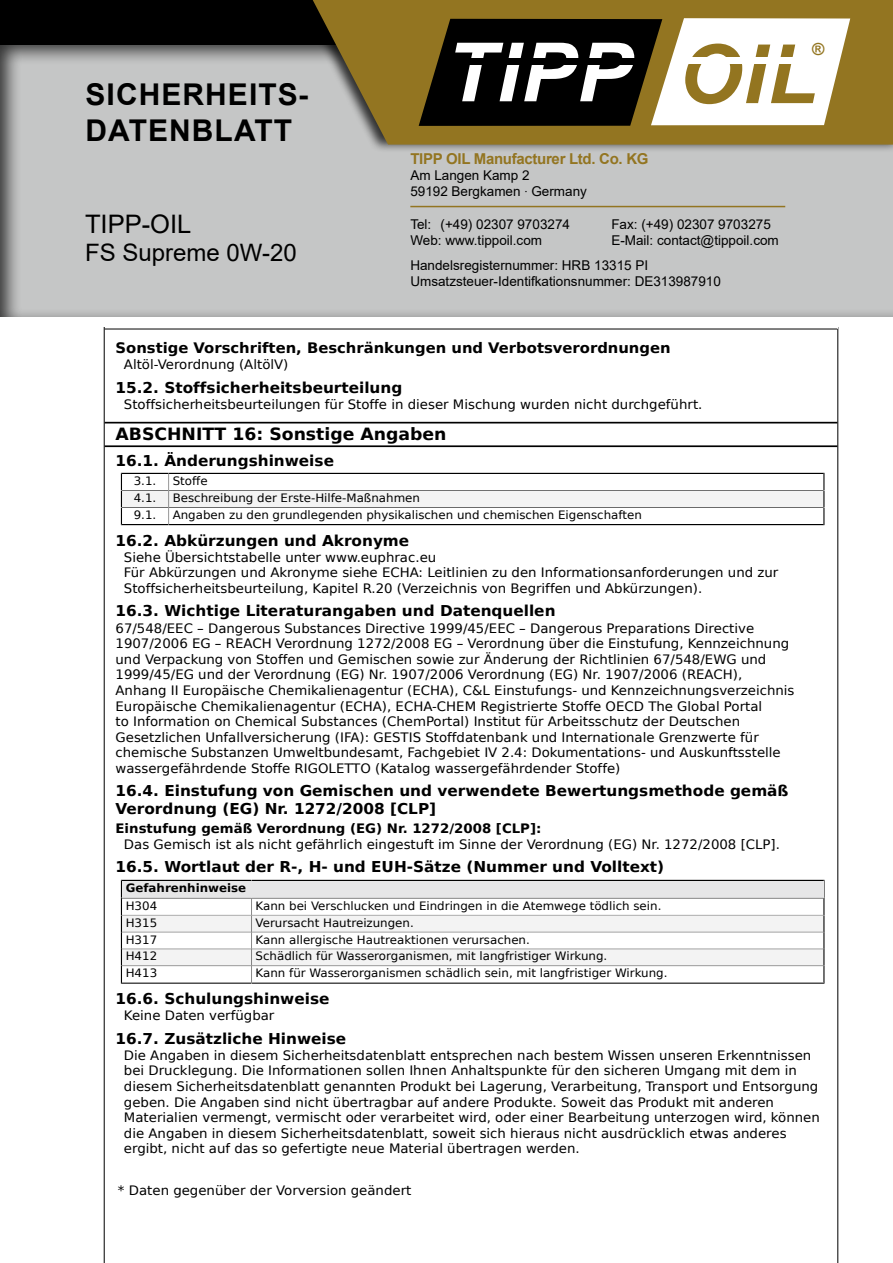
<style>
.page{position:relative;width:893px;height:1263px;background:#fff}
.page>*{position:absolute;margin:0;border:0;box-sizing:border-box;transform-origin:0 0}
.t1{font:italic 700 81.75px "Arial";letter-spacing:.015em;color:#fff}
.t2{font:700 30px/36px "Arial";letter-spacing:.035em;color:#000}
.t3{font:25.5px "Arial";color:#000}
.t4{font:24px "Arial";color:#000}
.t5{font:700 16.8px "DejaVu Sans";color:#000}
.t6{font:700 16.65px "Arial";color:#937520}
.t7{font:700 15px/17.9px "DejaVu Sans";color:#000}
.t8{font:700 15px "Arial";letter-spacing:-.02em;color:#937521}
.t9{font:700 14.4px "DejaVu Sans";color:#000}
.t10{font:13.5px/16.2px "Arial";color:#000}
.t11{font:13.05px/15.6px "DejaVu Sans";color:#000}
.t12{font:11.55px "DejaVu Sans";color:#000}
.t13{font:700 11.55px/17.5px "DejaVu Sans";color:#000}
.s1{font-weight:400}
.s2{color:#937520}
.s3{font-family:"Helvetica Neue LT Std";font-weight:100;font-stretch:condensed}
.s4{font-weight:700}
</style>
<div class="page">
<div style="left:0;top:43px;width:893px;height:276px;background:#000;opacity:.75"></div>
<div style="left:0;top:0;width:893px;height:45px;background:#000"></div>
<div style="left:292px;top:0;width:601px;height:153px;background:#000;opacity:.75"></div>
<svg style="left:308px;top:0;width:585px;height:145px;background:#937a34"></svg>
<svg style="left:419px;top:18px;width:431px;height:108px"></svg>
<div style="left:445px;top:43px;width:184px;height:76px;background:#000"></div>
<div style="left:469px;top:58px;width:170px;height:6px;background:#000"></div>
<div style="left:685px;top:58px;width:109px;height:6px;background:#fff"></div>
<hr style="left:410px;top:206px;width:375px;height:1px;background:#937521">
<hr style="left:837px;top:327px;width:1px;height:936px;background:#000">
<hr style="left:104px;top:327px;width:1px;height:936px;background:#000">
<hr style="left:105px;top:329px;width:732px;height:1px;background:#000">
<hr style="left:105px;top:422px;width:732px;height:1px;background:#000">
<hr style="left:105px;top:445px;width:732px;height:2px;background:#000">
<svg style="left:121px;top:473px;width:704px;height:52px"></svg>
<svg style="left:121px;top:879px;width:704px;height:105px"></svg>
<h2 class="t2" style="left:86px;top:77px;width:224px">SICHERHEITS-<br>DATENBLATT</h2>
<p class="t3" style="left:85px;top:206px;width:108px">TIPP-OIL</p>
<p class="t4" style="left:85px;top:236px;width:213px">FS Supreme 0W-20</p>
<p class="t13" style="left:116px;top:248px;width:159px">Druckdatum: <span class="s1">01.03.2021</span></p>
<h1 class="t1" style="left:445px;top:18px;width:373px">TIPP <span class="s2">OIL</span></h1>
<p class="t6" style="left:812px;top:38px;width:14px">®</p>
<p class="t8" style="left:410px;top:148px;width:240px">TIPP OIL Manufacturer Ltd. Co. KG</p>
<p class="t10" style="left:410px;top:167px;width:178px">Am Langen Kamp 2<br>59192 Bergkamen <span class="s3">·</span> Germany</p>
<p class="t10" style="left:410px;top:216px;width:161px">Tel: (+49) 02307 9703274</p>
<p class="t10" style="left:611px;top:216px;width:161px">Fax: (+49) 02307 9703275</p>
<p class="t10" style="left:410px;top:232px;width:133px">Web: www.tippoil.com</p>
<p class="t10" style="left:410px;top:228px;width:370px;line-height:25.2px;text-indent:201px">E-Mail: contact@tippoil.com<br>Handelsregisternummer: HRB 13315 PI</p>
<p class="t10" style="left:410px;top:273px;width:312px">Umsatzsteuer-Identifkationsnummer: DE313987910</p>
<p class="t9" style="left:116px;top:336px;width:557px">Sonstige Vorschriften, Beschränkungen und Verbotsverordnungen</p>
<p class="t11" style="left:124px;top:357px;width:166px">Altöl-Verordnung (AltölV)</p>
<p class="t7" style="left:116px;top:378px;width:288px">15.2. Stoffsicherheitsbeurteilung</p>
<p class="t11" style="left:124px;top:396px;width:580px">Stoffsicherheitsbeurteilungen für Stoffe in dieser Mischung wurden nicht durchgeführt.</p>
<p class="t5" style="left:116px;top:420px;width:332px">ABSCHNITT 16: Sonstige Angaben</p>
<p class="t7" style="left:116px;top:451px;width:220px">16.1. Änderungshinweise</p>
<p class="t12" style="left:134px;top:472px;width:24px">3.1.</p>
<p class="t12" style="left:173px;top:472px;width:37px">Stoffe</p>
<p class="t12" style="left:134px;top:488px;width:24px">4.1.</p>
<p class="t12" style="left:173px;top:488px;width:249px">Beschreibung der Erste-Hilfe-Maßnahmen</p>
<p class="t12" style="left:134px;top:505px;width:24px">9.1.</p>
<p class="t12" style="left:173px;top:505px;width:471px">Angaben zu den grundlegenden physikalischen und chemischen Eigenschaften</p>
<p class="t7" style="left:116px;top:531px;width:295px">16.2. Abkürzungen und Akronyme</p>
<p class="t11" style="left:124px;top:549px;width:656px">Siehe Übersichtstabelle unter www.euphrac.eu<br>Für Abkürzungen und Akronyme siehe ECHA: Leitlinien zu den Informationsanforderungen und zur<br>Stoffsicherheitsbeurteilung, Kapitel R.20 (Verzeichnis von Begriffen und Abkürzungen).</p>
<p class="t7" style="left:116px;top:602px;width:441px">16.3. Wichtige Literaturangaben und Datenquellen</p>
<p class="t11" style="left:116px;top:620px;width:680px">67/548/EEC – Dangerous Substances Directive 1999/45/EEC – Dangerous Preparations Directive 1907/2006 EG – REACH Verordnung 1272/2008 EG – Verordnung über die Einstufung, Kennzeichnung und Verpackung von Stoffen und Gemischen sowie zur Änderung der Richtlinien 67/548/EWG und 1999/45/EG und der Verordnung (EG) Nr. 1907/2006 Verordnung (EG) Nr. 1907/2006 (REACH), Anhang II Europäische Chemikalienagentur (ECHA), C&amp;L Einstufungs- und Kennzeichnungsverzeichnis Europäische Chemikalienagentur (ECHA), ECHA-CHEM Registrierte Stoffe OECD The Global Portal<br>to Information on Chemical Substances (ChemPortal) Institut für Arbeitsschutz der Deutschen Gesetzlichen Unfallversicherung (IFA): GESTIS Stoffdatenbank und Internationale Grenzwerte für chemische Substanzen Umweltbundesamt, Fachgebiet IV 2.4: Dokumentations- und Auskunftsstelle wassergefährdende Stoffe RIGOLETTO (Katalog wassergefährdender Stoffe)</p>
<p class="t7" style="left:116px;top:781px;width:675px">16.4. Einstufung von Gemischen und verwendete Bewertungsmethode gemäß<br>Verordnung (EG) Nr. 1272/2008 [CLP]</p>
<p class="t11" style="left:124px;top:820px;width:658px;text-indent:-8px"><span class="s4">Einstufung gemäß Verordnung (EG) Nr. 1272/2008 [CLP]:<br></span>Das Gemisch ist als nicht gefährlich eingestuft im Sinne der Verordnung (EG) Nr. 1272/2008 [CLP].</p>
<p class="t7" style="left:116px;top:857px;width:550px">16.5. Wortlaut der R-, H- und EUH-Sätze (Nummer und Volltext)</p>
<p class="t13" style="left:126px;top:879px;width:122px">Gefahrenhinweise<br><span class="s1">H304</span></p>
<p class="t12" style="left:256px;top:896px;width:407px">Kann bei Verschlucken und Eindringen in die Atemwege tödlich sein.</p>
<p class="t12" style="left:126px;top:913px;width:33px">H315</p>
<p class="t12" style="left:256px;top:913px;width:160px">Verursacht Hautreizungen.</p>
<p class="t12" style="left:126px;top:930px;width:33px">H317</p>
<p class="t12" style="left:256px;top:930px;width:276px">Kann allergische Hautreaktionen verursachen.</p>
<p class="t12" style="left:126px;top:947px;width:33px">H412</p>
<p class="t12" style="left:256px;top:947px;width:353px">Schädlich für Wasserorganismen, mit langfristiger Wirkung.</p>
<p class="t12" style="left:126px;top:964px;width:33px">H413</p>
<p class="t12" style="left:256px;top:964px;width:413px">Kann für Wasserorganismen schädlich sein, mit langfristiger Wirkung.</p>
<p class="t7" style="left:116px;top:989px;width:215px">16.6. Schulungshinweise</p>
<p class="t11" style="left:124px;top:1007px;width:152px">Keine Daten verfügbar</p>
<p class="t7" style="left:116px;top:1029px;width:232px">16.7. Zusätzliche Hinweise</p>
<p class="t11" style="left:124px;top:1047px;width:697px">Die Angaben in diesem Sicherheitsdatenblatt entsprechen nach bestem Wissen unseren Erkenntnissen bei Drucklegung. Die Informationen sollen Ihnen Anhaltspunkte für den sicheren Umgang mit dem in diesem Sicherheitsdatenblatt genannten Produkt bei Lagerung, Verarbeitung, Transport und Entsorgung geben. Die Angaben sind nicht übertragbar auf andere Produkte. Soweit das Produkt mit anderen Materialien vermengt, vermischt oder verarbeitet wird, oder einer Bearbeitung unterzogen wird, können die Angaben in diesem Sicherheitsdatenblatt, soweit sich hieraus nicht ausdrücklich etwas anderes ergibt, nicht auf das so gefertigte neue Material übertragen werden.</p>
<p class="t11" style="left:118px;top:1182px;width:295px">* Daten gegenüber der Vorversion geändert</p>
</div>
